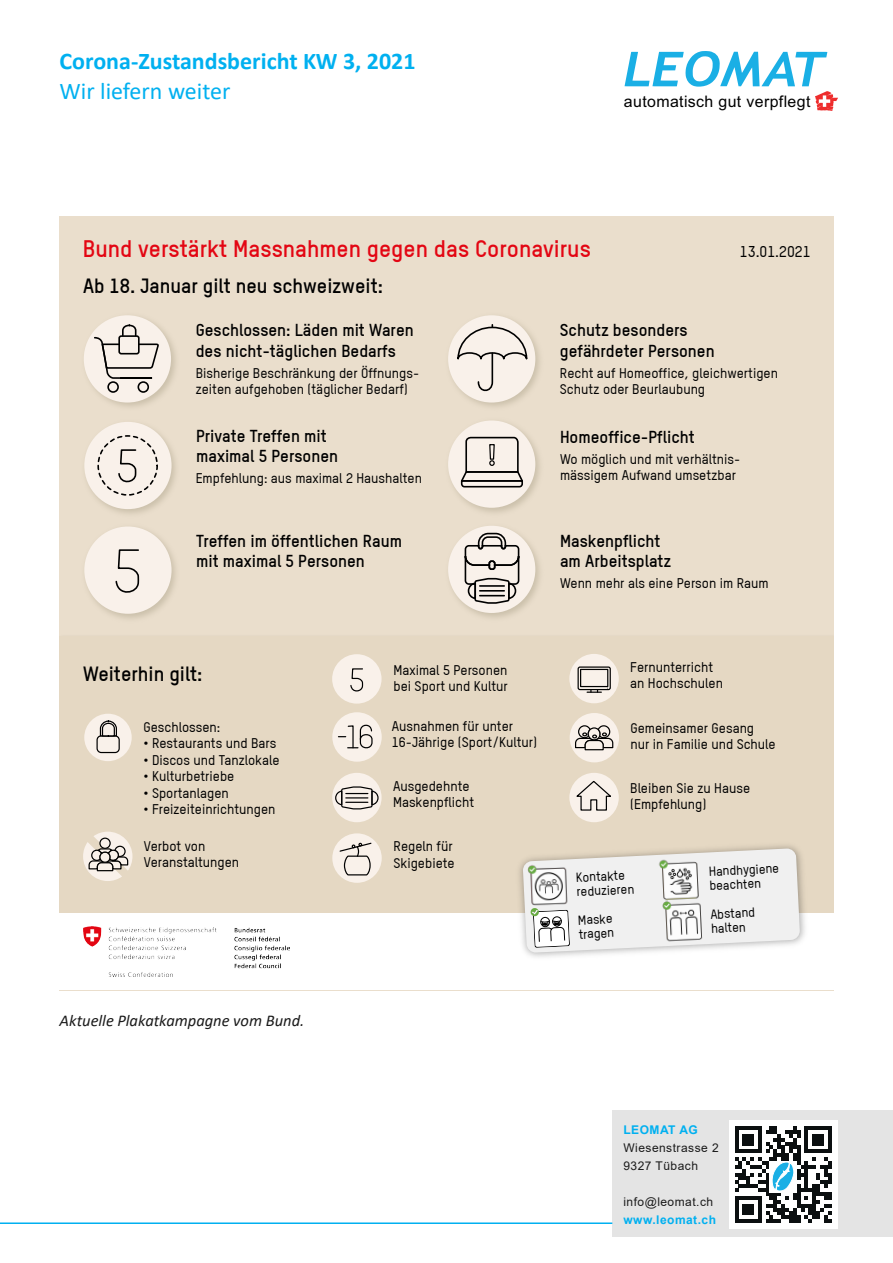
<style>
.page{position:relative;width:893px;height:1263px;background:#fff}
.page>*{position:absolute;margin:0;border:0;box-sizing:border-box;transform-origin:0 0}
.t1{font:700 24px "Calibri";color:#00b0f0}
.t2{font:24px "Calibri";color:#00b0f0}
.t3{font:700 23.4px "TSTARW00";color:#e30613}
.t4{font:700 20.1px "TSTARW00";color:#000}
.t5{font:700 16.95px/20.2px "TSTARW00";color:#000}
.t6{font:italic 16.5px "Calibri";color:#1b1b1b}
.t7{font:15.9px "Arial";letter-spacing:.025em;color:#000001}
.t8{font:500 15.3px "TSTARPROW00";color:#000}
.t9{font:500 13.65px/16.5px "TSTARPROW00";color:#000}
.t10{font:500 12.9px/14.1px "TSTARPROW00";color:#000}
.t11{font:12px/18px "Arial";letter-spacing:.04em;color:#1b1b1b}
.t12{font:700 12px "Arial";letter-spacing:.04em;color:#00b0f0}
.s1{font-family:"TSTARW00";font-weight:700}
</style>
<div class="page">
<div style="left:60px;top:216px;width:774px;height:774px;background:#eadecc"></div>
<div style="left:60px;top:636px;width:774px;height:279px;background:#e5d8c3"></div>
<div style="left:84px;top:714px;width:48px;height:47px;background:#f9f1ea;border-radius:50%"></div>
<img style="left:453px;top:320px;width:87px;height:298px">
<div style="left:448px;top:420px;width:87px;height:88px;background:#f9f1ea;border-radius:50%"></div>
<div style="left:448px;top:526px;width:87px;height:87px;background:#f9f1ea;border-radius:50%"></div>
<div style="left:448px;top:315px;width:87px;height:87px;background:#f9f1ea;border-radius:50%"></div>
<div style="left:60px;top:914px;width:774px;height:76px;background:#fff"></div>
<img style="left:83px;top:926px;width:207px;height:51px">
<img style="left:512px;top:845px;width:299px;height:112px">
<svg style="left:523px;top:848px;width:277px;height:105px"></svg>
<div style="left:332px;top:773px;width:50px;height:49px;background:#f9f1ea;border-radius:50%"></div>
<div style="left:332px;top:712px;width:50px;height:50px;background:#f9f1ea;border-radius:50%"></div>
<div style="left:332px;top:654px;width:50px;height:50px;background:#f9f1ea;border-radius:50%"></div>
<div style="left:569px;top:773px;width:50px;height:49px;background:#f9f1ea;border-radius:50%"></div>
<div style="left:332px;top:833px;width:50px;height:50px;background:#f9f1ea;border-radius:50%"></div>
<svg style="left:339px;top:842px;width:33px;height:34px"></svg>
<div style="left:569px;top:654px;width:50px;height:49px;background:#f9f1ea;border-radius:50%"></div>
<div style="left:570px;top:713px;width:49px;height:49px;background:#f9f1ea;border-radius:50%"></div>
<svg style="left:334px;top:786px;width:45px;height:24px"></svg>
<svg style="left:574px;top:725px;width:40px;height:38px"></svg>
<svg style="left:83px;top:832px;width:49px;height:49px"></svg>
<img style="left:84px;top:319px;width:92px;height:88px">
<div style="left:84px;top:315px;width:87px;height:87px;background:#f9f1ea;border-radius:50%"></div>
<div style="left:107px;top:381px;width:12px;height:12px;border:2px solid #000;border-radius:50%"></div>
<div style="left:138px;top:381px;width:11px;height:12px;border:2px solid #000;border-radius:50%"></div>
<svg style="left:93px;top:325px;width:67px;height:54px"></svg>
<img style="left:88px;top:422px;width:88px;height:196px">
<div style="left:84px;top:422px;width:88px;height:87px;background:#f9f1ea;border-radius:50%"></div>
<div style="left:84px;top:526px;width:88px;height:88px;background:#f9f1ea;border-radius:50%"></div>
<svg style="left:460px;top:436px;width:63px;height:52px"></svg>
<svg style="left:464px;top:532px;width:56px;height:73px"></svg>
<svg style="left:457px;top:325px;width:71px;height:68px"></svg>
<div style="left:96px;top:735px;width:24px;height:18px;border:1px solid #000;border-radius:4px"></div>
<svg style="left:574px;top:780px;width:40px;height:31px"></svg>
<svg style="left:578px;top:667px;width:32px;height:22px"></svg>
<div style="left:578px;top:666px;width:33px;height:24px;border:1px solid #000;border-radius:2px"></div>
<div style="left:581px;top:669px;width:27px;height:17px;background:#f9f1ea"></div>
<div style="left:580px;top:669px;width:28px;height:18px;border:1px solid #000"></div>
<svg style="left:587px;top:690px;width:14px;height:3px"></svg>
<svg style="left:350px;top:668px;width:14px;height:24px"></svg>
<svg style="left:338px;top:724px;width:35px;height:25px"></svg>
<svg style="left:118px;top:449px;width:19px;height:34px"></svg>
<svg style="left:99px;top:549px;width:41px;height:188px"></svg>
<div style="left:97px;top:435px;width:61px;height:61px;border:2px dashed #000;border-radius:50%"></div>
<div style="left:612px;top:1111px;width:281px;height:126px;background:#e4e4e4"></div>
<hr style="left:0;top:1222px;width:612px;height:2px;background:#00b0f0">
<div style="left:729px;top:1120px;width:109px;height:108px;background:#fff"></div>
<svg style="left:735px;top:1126px;width:97px;height:97px"></svg>
<svg style="left:625px;top:51px;width:213px;height:60px"></svg>
<h1 class="t1" style="left:60px;top:44px;width:358px">Corona-Zustandsbericht KW 3, 2021</h1>
<h1 class="t2" style="left:60px;top:74px;width:172px">Wir liefern weiter</h1>
<p class="t7" style="left:624px;top:90px;width:188px">automatisch gut verpflegt</p>
<p class="t3" style="left:83px;top:235px;width:510px">Bund verstärkt Massnahmen gegen das Coronavirus</p>
<p class="t4" style="left:83px;top:273px;width:301px">Ab 18. Januar gilt neu schweizweit:</p>
<p class="t8" style="left:740px;top:242px;width:72px">13.01.2021</p>
<p class="t5" style="left:196px;top:320px;width:220px">Geschlossen: Läden mit Waren des nicht-täglichen Bedarfs</p>
<p class="t9" style="left:196px;top:364px;width:225px">Bisherige Beschränkung der Öffnungs&shy;zeiten aufgehoben (täglicher Bedarf)</p>
<p class="t5" style="left:196px;top:425px;width:143px">Private Treffen mit maximal 5 Personen</p>
<p class="t9" style="left:196px;top:469px;width:228px">Empfehlung: aus maximal 2 Haushalten</p>
<p class="t5" style="left:196px;top:530px;width:207px">Treffen im öffentlichen Raum mit maximal 5 Personen</p>
<p class="t5" style="left:560px;top:320px;width:156px">Schutz besonders gefährdeter Personen</p>
<p class="t9" style="left:560px;top:364px;width:220px">Recht auf Homeoffice, gleichwertigen<br>Schutz oder Beurlaubung</p>
<p class="t5" style="left:560px;top:427px;width:136px">Homeoffice-Pflicht</p>
<p class="t9" style="left:560px;top:450px;width:182px">Wo möglich und mit verhältnis&shy;mässigem Aufwand umsetzbar</p>
<p class="t5" style="left:560px;top:530px;width:113px">Maskenpflicht am Arbeitsplatz</p>
<p class="t9" style="left:560px;top:574px;width:210px">Wenn mehr als eine Person im Raum</p>
<p class="t4" style="left:83px;top:661px;width:121px">Weiterhin gilt:</p>
<p class="t9" style="left:143px;top:718px;width:78px">Geschlossen:</p>
<p class="t9" style="left:143px;top:734px;width:134px"><span class="s1">•</span> Restaurants und Bars</p>
<p class="t9" style="left:143px;top:751px;width:138px"><span class="s1">•</span> Discos und Tanzlokale</p>
<p class="t9" style="left:143px;top:767px;width:92px"><span class="s1">•</span> Kulturbetriebe</p>
<p class="t9" style="left:143px;top:784px;width:87px"><span class="s1">•</span> Sportanlagen</p>
<p class="t9" style="left:143px;top:800px;width:134px"><span class="s1">•</span> Freizeiteinrichtungen</p>
<p class="t9" style="left:144px;top:837px;width:97px">Verbot von<br>Veranstaltungen</p>
<p class="t6" style="left:60px;top:1009px;width:246px">Aktuelle Plakatkampagne vom Bund.</p>
<p class="t9" style="left:394px;top:661px;width:116px">Maximal 5 Personen bei Sport und Kultur</p>
<p class="t9" style="left:392px;top:717px;width:147px">Ausnahmen für unter<br>16-Jährige (Sport/Kultur)</p>
<p class="t9" style="left:393px;top:777px;width:83px">Ausgedehnte<br>Maskenpflicht</p>
<p class="t9" style="left:394px;top:837px;width:63px">Regeln für<br>Skigebiete</p>
<p class="t9" style="left:630px;top:658px;width:94px">Fernunterricht an Hochschulen</p>
<p class="t9" style="left:630px;top:719px;width:147px">Gemeinsamer Gesang nur in Familie und Schule</p>
<p class="t9" style="left:630px;top:779px;width:121px">Bleiben Sie zu Hause (Empfehlung)</p>
<p class="t10" style="left:576px;top:870px;width:59px;rotate:-3deg">Kontakte reduzieren</p>
<p class="t10" style="left:578px;top:913px;width:37px;rotate:-3deg">Maske tragen</p>
<p class="t10" style="left:708px;top:864px;width:72px;rotate:-3deg">Handhygiene beachten</p>
<p class="t10" style="left:710px;top:907px;width:46px;rotate:-3deg">Abstand halten</p>
<p class="t12" style="left:623px;top:1121px;width:76px">LEOMAT AG</p>
<p class="t11" style="left:623px;top:1139px;width:97px">Wiesenstrasse 2<br>9327 Tübach</p>
<p class="t11" style="left:623px;top:1193px;width:91px">info@leomat.ch</p>
<p class="t12" style="left:623px;top:1211px;width:94px">www.leomat.ch</p>
</div>
